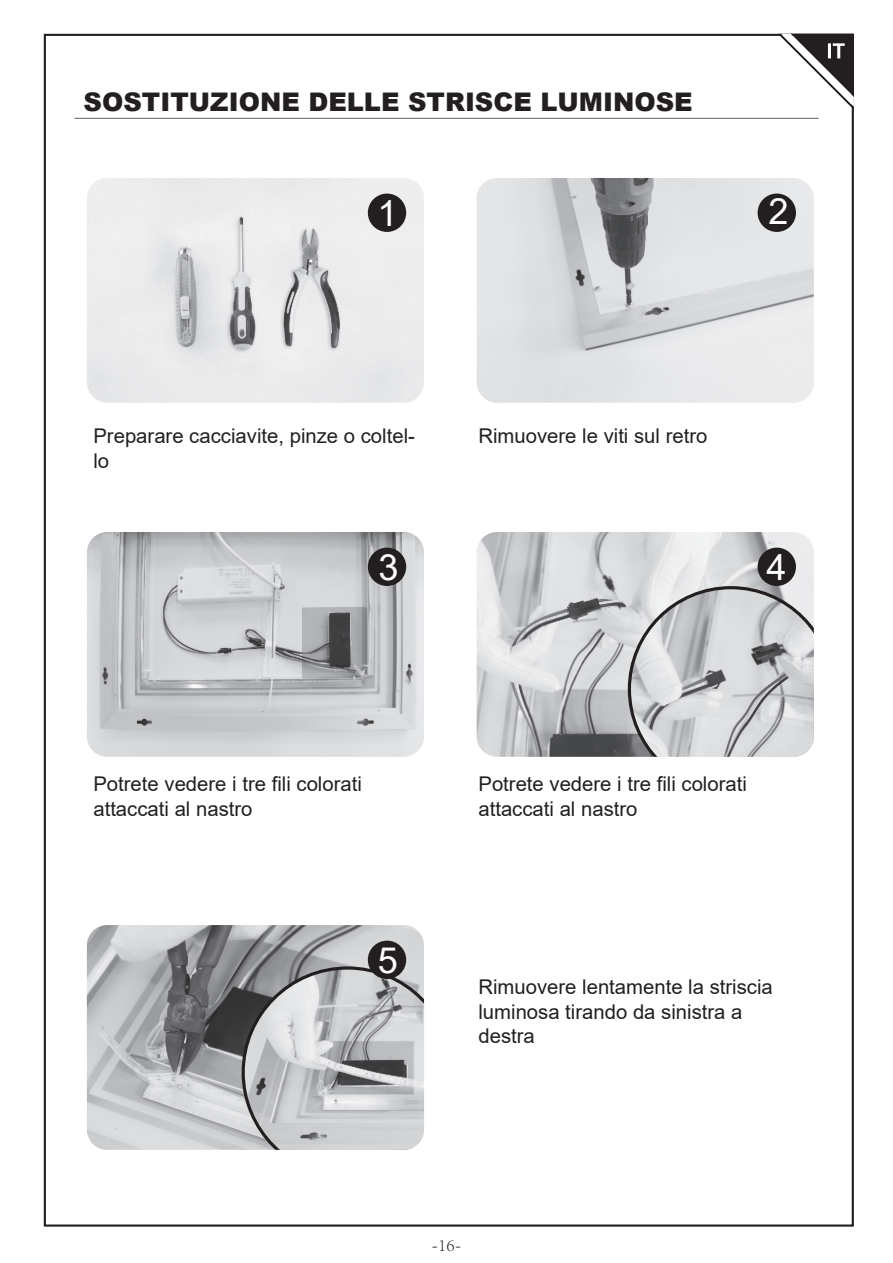
<style>
.page{position:relative;width:893px;height:1263px;background:#fff}
.page>*{position:absolute;margin:0;border:0;box-sizing:border-box;transform-origin:0 0}
.t1{font:36.15px "Arial";color:#fff}
.t2{font:900 25.65px "Arial";color:#231f20}
.t3{font:20.25px/24.3px "Arial";color:#231f20}
.t4{font:300 18px "Adobe Song Std";color:#231f20}
</style>
<div class="page">
<hr style="left:74px;top:118px;width:745px;height:1px;background:#615e61">
<img style="left:87px;top:178px;width:337px;height:225px">
<div style="left:368px;top:194px;width:38px;height:38px;background:#231f20;border-radius:50%"></div>
<img style="left:477px;top:178px;width:337px;height:225px">
<div style="left:758px;top:194px;width:38px;height:38px;background:#231f20;border-radius:50%"></div>
<img style="left:87px;top:532px;width:337px;height:225px">
<div style="left:368px;top:548px;width:38px;height:38px;background:#231f20;border-radius:50%"></div>
<img style="left:477px;top:532px;width:337px;height:225px">
<svg style="left:628px;top:586px;width:186px;height:171px;background:#c6c6c9"></svg>
<div style="left:758px;top:548px;width:38px;height:38px;background:#231f20;border-radius:50%"></div>
<img style="left:87px;top:925px;width:337px;height:225px">
<svg style="left:242px;top:966px;width:182px;height:184px;background:#b9b9bc"></svg>
<div style="left:368px;top:941px;width:38px;height:38px;background:#231f20;border-radius:50%"></div>
<svg style="left:777px;top:33px;width:77px;height:79px"></svg>
<p class="t2" style="left:84px;top:83px;width:611px">SOSTITUZIONE DELLE STRISCE LUMINOSE</p>
<h1 class="t1" style="left:377px;top:188px;width:22px">1</h1>
<h1 class="t1" style="left:769px;top:186px;width:22px">2</h1>
<p class="t3" style="left:93px;top:424px;width:323px">Preparare cacciavite, pinze o coltel&shy;lo</p>
<p class="t3" style="left:478px;top:424px;width:230px">Rimuovere le viti sul retro</p>
<h1 class="t1" style="left:378px;top:542px;width:22px">3</h1>
<h1 class="t1" style="left:766px;top:542px;width:22px">4</h1>
<p class="t3" style="left:93px;top:772px;width:270px">Potrete vedere i tre fili colorati attaccati al nastro</p>
<p class="t3" style="left:478px;top:772px;width:270px">Potrete vedere i tre fili colorati attaccati al nastro</p>
<h1 class="t1" style="left:378px;top:935px;width:22px">5</h1>
<p class="t3" style="left:478px;top:975px;width:296px">Rimuovere lentamente la striscia luminosa tirando da sinistra a destra</p>
<p class="t4" style="left:431px;top:1235px;width:32px">-16-</p>
</div>
